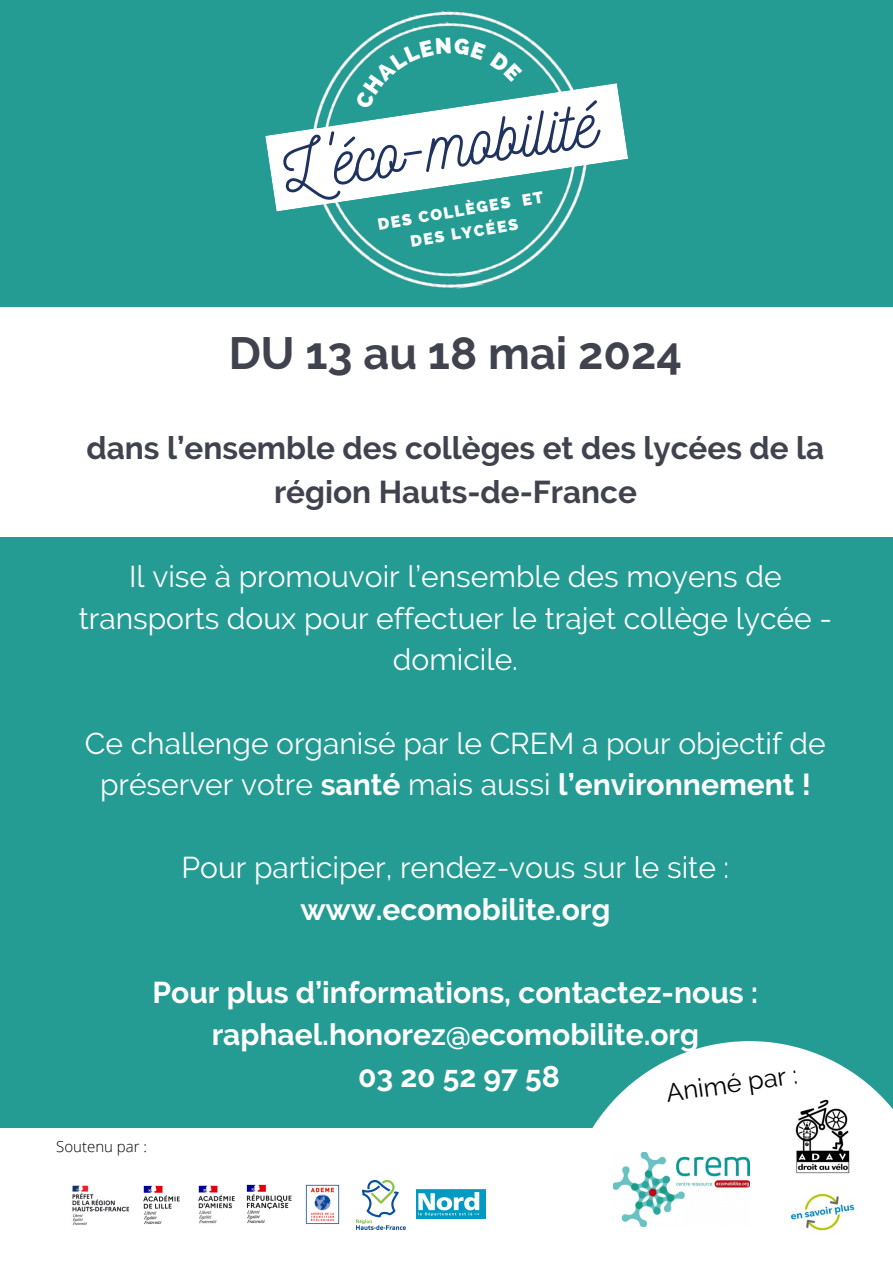
<style>
.page{position:relative;width:893px;height:1263px;background:#249c94}
.page>*{position:absolute;margin:0;border:0;box-sizing:border-box;transform-origin:0 0}
.t1{font:68.55px "Nickainley";color:#20335f}
.t2{font:700 45px "Raleway";color:#40424d}
.t3{font:700 31.5px/43.9px "Raleway";color:#40424d;text-align:center}
.t4{font:30px/41.6px "Raleway";color:#fff;text-align:center}
.t5{font:700 30px "Raleway";color:#fff}
.t6{font:25.5px "Raleway";color:#000}
.t7{font:800 16.12px "Raleway";color:#fff}
.t8{font:300 15px "Open Sans";color:#000}
.s1{font-weight:700}
</style>
<div class="page">
<div style="left:0;top:307px;width:893px;height:229px;background:#fff"></div>
<img style="left:326px;top:10px;width:246px;height:279px">
<svg style="left:265px;top:83px;width:363px;height:129px;fill:#fff"></svg>
<div style="left:0;top:1129px;width:893px;height:134px;background:#fff"></div>
<svg style="left:564px;top:1041px;width:329px;height:186px;fill:#fff"></svg>
<img style="left:795px;top:1098px;width:54px;height:75px">
<img style="left:613px;top:1153px;width:136px;height:73px">
<img style="left:790px;top:1181px;width:64px;height:50px">
<img style="left:247px;top:1184px;width:93px;height:40px">
<img style="left:416px;top:1189px;width:69px;height:30px">
<img style="left:72px;top:1185px;width:58px;height:40px">
<img style="left:143px;top:1185px;width:37px;height:39px">
<img style="left:198px;top:1185px;width:37px;height:39px">
<img style="left:357px;top:1180px;width:48px;height:49px">
<svg style="left:354px;top:37px;width:169px;height:73px"></svg>
<p class="t1" style="left:276px;top:127px;width:317px;rotate:-9deg">L'éco-mobilité</p>
<p class="t7" style="left:376px;top:214px;width:169px;rotate:-9deg">DES COLLÈGES ET</p>
<p class="t7" style="left:409px;top:232px;width:111px;rotate:-9deg">DES LYCÉES</p>
<p class="t2" style="left:229px;top:327px;width:455px">DU 13 au 18 mai 2024</p>
<p class="t3" style="left:87px;top:426px;width:739px">dans l’ensemble des collèges et des lycées de la région Hauts-de-France</p>
<p class="t4" style="left:79px;top:556px;width:754px">Il vise à promouvoir l’ensemble des moyens de transports doux pour effectuer le trajet collège lycée - domicile.</p>
<p class="t4" style="left:85px;top:722px;width:742px">Ce challenge organisé par le CREM a pour objectif de préserver votre <span class="s1">santé</span> mais aussi <span class="s1">l’environnement !</span></p>
<p class="t4" style="left:182px;top:847px;width:549px">Pour participer, rendez-vous sur le site :</p>
<p class="t5" style="left:300px;top:892px;width:312px">www.ecomobilite.org</p>
<p class="t5" style="left:152px;top:975px;width:607px">Pour plus d’informations, contactez-nous :</p>
<p class="t5" style="left:212px;top:1017px;width:489px">raphael.honorez@ecomobilite.org</p>
<p class="t5" style="left:358px;top:1058px;width:203px">03 20 52 97 58</p>
<p class="t6" style="left:664px;top:1078px;width:134px;rotate:-8deg">Animé par :</p>
<p class="t8" style="left:56px;top:1136px;width:92px">Soutenu par :</p>
</div>
